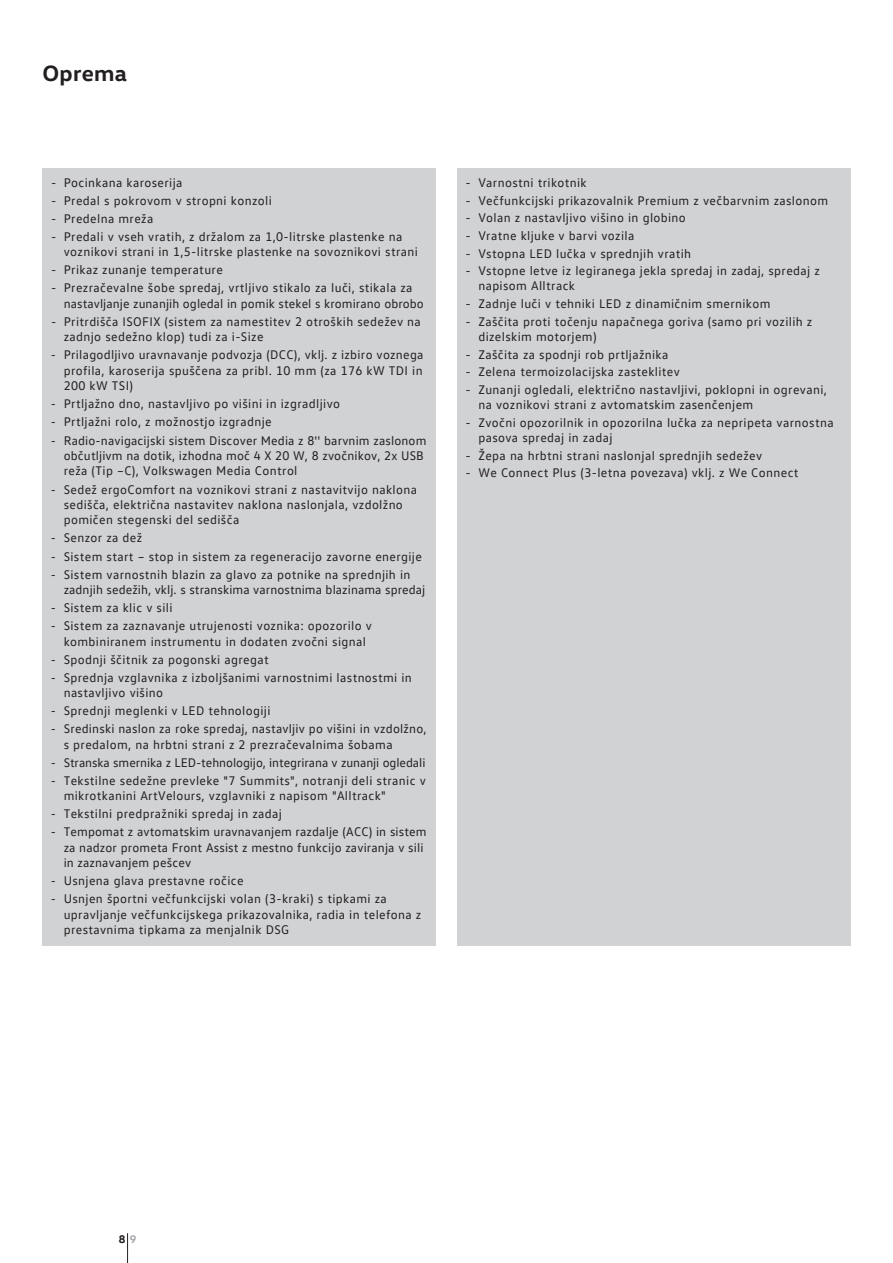
<style>
.page{position:relative;width:893px;height:1263px;background:#fff}
.page>*{position:absolute;margin:0;border:0;box-sizing:border-box;transform-origin:0 0}
.t1{font:700 22.5px "VW Head";letter-spacing:.01em;color:#231f20}
.t2{font:12.75px/15.5px "VW Text";letter-spacing:.025em;color:#231f20}
.t3{font:12.75px/15.5px "VW Text";letter-spacing:.005em;color:#231f20}
.t4{font:12.75px "VW Text";letter-spacing:-.005em;color:#231f20}
.t5{font:700 11.25px "VW Head";color:#231f20}
.s1{color:#a8a9ad}
</style>
<div class="page">
<hr style="left:127px;top:1233px;width:1px;height:30px;background:#231f20">
<div style="left:43px;top:168px;width:393px;height:777px;background:#d1d2d4"></div>
<div style="left:457px;top:168px;width:393px;height:777px;background:#d1d2d4"></div>
<h1 class="t1" style="left:43px;top:66px;width:86px">Oprema</h1>
<p class="t2" style="left:51px;top:176px;width:133px">- Pocinkana karoserija</p>
<p class="t2" style="left:51px;top:194px;width:222px">- Predal s pokrovom v stropni konzoli</p>
<p class="t2" style="left:51px;top:212px;width:104px">- Predelna mreža</p>
<p class="t2" style="left:64px;top:230px;width:356px;text-indent:-13px">- Predali v vseh vratih, z držalom za 1,0-litrske plastenke na voznikovi strani in 1,5-litrske plastenke na sovoznikovi strani</p>
<p class="t2" style="left:51px;top:263px;width:173px">- Prikaz zunanje temperature</p>
<p class="t3" style="left:64px;top:281px;width:362px;text-indent:-13px">- Prezračevalne šobe spredaj, vrtljivo stikalo za luči, stikala za nastavljanje zunanjih ogledal in pomik stekel s kromirano obrobo</p>
<p class="t2" style="left:64px;top:315px;width:359px;text-indent:-13px">- Pritrdišča ISOFIX (sistem za namestitev 2 otroških sedežev na zadnjo sedežno klop) tudi za i-Size</p>
<p class="t2" style="left:64px;top:348px;width:361px;text-align:justify;text-indent:-13px">- Prilagodljivo uravnavanje podvozja (DCC), vklj. z izbiro voznega profila, karoserija spuščena za pribl. 10 mm (za 176 kW TDI in 200 kW TSI)</p>
<p class="t2" style="left:51px;top:397px;width:291px">- Prtljažno dno, nastavljivo po višini in izgradljivo</p>
<p class="t2" style="left:51px;top:416px;width:222px">- Prtljažni rolo, z možnostjo izgradnje</p>
<p class="t2" style="left:64px;top:434px;width:364px;text-indent:-13px">- Radio-navigacijski sistem Discover Media z 8'' barvnim zaslonom občutljivm na dotik, izhodna moč 4 X 20 W, 8 zvočnikov, 2x USB reža (Tip –C), Volkswagen Media Control</p>
<p class="t2" style="left:64px;top:483px;width:355px;text-indent:-13px">- Sedež ergoComfort na voznikovi strani z nastavitvijo naklona sedišča, električna nastavitev naklona naslonjala, vzdolžno pomičen stegenski del sedišča</p>
<p class="t2" style="left:51px;top:532px;width:93px">- Senzor za dež</p>
<p class="t2" style="left:51px;top:550px;width:372px">- Sistem start – stop in sistem za regeneracijo zavorne energije</p>
<p class="t3" style="left:64px;top:568px;width:363px;text-indent:-13px">- Sistem varnostnih blazin za glavo za potnike na sprednjih in zadnjih sedežih, vklj. s stranskima varnostnima blazinama spredaj</p>
<p class="t2" style="left:51px;top:601px;width:123px">- Sistem za klic v sili</p>
<p class="t2" style="left:51px;top:619px;width:323px;text-align:center">- Sistem za zaznavanje utrujenosti voznika: opozorilo v kombiniranem instrumentu in dodaten zvočni signal</p>
<p class="t2" style="left:51px;top:653px;width:219px">- Spodnji ščitnik za pogonski agregat</p>
<p class="t2" style="left:64px;top:671px;width:350px;text-indent:-13px">- Sprednja vzglavnika z izboljšanimi varnostnimi lastnostmi in nastavljivo višino</p>
<p class="t2" style="left:51px;top:704px;width:221px">- Sprednji meglenki v LED tehnologiji</p>
<p class="t2" style="left:64px;top:722px;width:364px;text-indent:-13px">- Sredinski naslon za roke spredaj, nastavljiv po višini in vzdolžno, s predalom, na hrbtni strani z 2 prezračevalnima šobama</p>
<p class="t4" style="left:51px;top:758px;width:376px">- Stranska smernika z LED-tehnologijo, integrirana v zunanji ogledali</p>
<p class="t2" style="left:64px;top:774px;width:364px;text-indent:-13px">- Tekstilne sedežne prevleke "7 Summits", notranji deli stranic v mikrotkanini ArtVelours, vzglavniki z napisom "Alltrack"</p>
<p class="t2" style="left:51px;top:807px;width:233px">- Tekstilni predpražniki spredaj in zadaj</p>
<p class="t2" style="left:64px;top:825px;width:365px;text-indent:-13px">- Tempomat z avtomatskim uravnavanjem razdalje (ACC) in sistem za nadzor prometa Front Assist z mestno funkcijo zaviranja v sili in zaznavanjem pešcev</p>
<p class="t2" style="left:51px;top:874px;width:194px">- Usnjena glava prestavne ročice</p>
<p class="t2" style="left:64px;top:892px;width:359px;text-indent:-13px">- Usnjen športni večfunkcijski volan (3-kraki) s tipkami za upravljanje večfunkcijskega prikazovalnika, radia in telefona z prestavnima tipkama za menjalnik DSG</p>
<p class="t2" style="left:466px;top:176px;width:123px">- Varnostni trikotnik</p>
<p class="t2" style="left:466px;top:194px;width:364px">- Večfunkcijski prikazovalnik Premium z večbarvnim zaslonom</p>
<p class="t2" style="left:466px;top:211px;width:222px">- Volan z nastavljivo višino in globino</p>
<p class="t2" style="left:466px;top:229px;width:170px">- Vratne kljuke v barvi vozila</p>
<p class="t2" style="left:466px;top:247px;width:227px">- Vstopna LED lučka v sprednjih vratih</p>
<p class="t2" style="left:478px;top:264px;width:343px;text-indent:-13px">- Vstopne letve iz legiranega jekla spredaj in zadaj, spredaj z napisom Alltrack</p>
<p class="t2" style="left:466px;top:297px;width:306px">- Zadnje luči v tehniki LED z dinamičnim smernikom</p>
<p class="t2" style="left:478px;top:315px;width:335px;text-indent:-13px">- Zaščita proti točenju napačnega goriva (samo pri vozilih z dizelskim motorjem)</p>
<p class="t2" style="left:466px;top:348px;width:204px">- Zaščita za spodnji rob prtljažnika</p>
<p class="t2" style="left:466px;top:365px;width:216px">- Zelena termoizolacijska zasteklitev</p>
<p class="t2" style="left:478px;top:383px;width:350px;text-indent:-13px">- Zunanji ogledali, električno nastavljivi, poklopni in ogrevani, na voznikovi strani z avtomatskim zasenčenjem</p>
<p class="t2" style="left:478px;top:416px;width:357px;text-indent:-13px">- Zvočni opozorilnik in opozorilna lučka za nepripeta varnostna pasova spredaj in zadaj</p>
<p class="t2" style="left:466px;top:449px;width:298px">- Žepa na hrbtni strani naslonjal sprednjih sedežev</p>
<p class="t2" style="left:466px;top:467px;width:334px">- We Connect Plus (3-letna povezava) vklj. z We Connect</p>
<p class="t5" style="left:119px;top:1235px;width:19px">8 <span class="s1">9</span></p>
</div>
